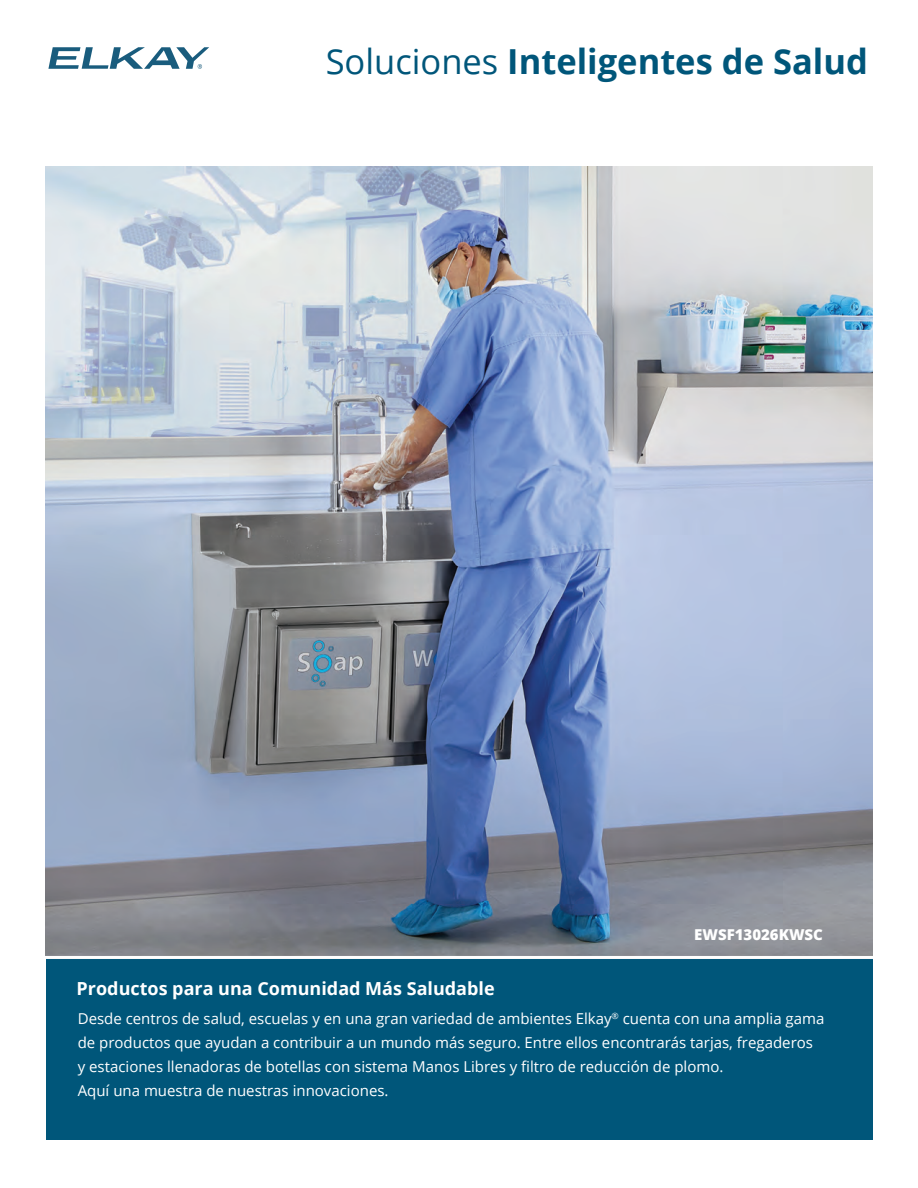
<style>
.page{position:relative;width:918px;height:1188px;background:#fff}
.page>*{position:absolute;margin:0;border:0;box-sizing:border-box;transform-origin:0 0}
.t1{font:700 34.5px "Open Sans";color:#00567a}
.t2{font:700 18px "Open Sans";color:#fff}
.t3{font:15px/24px "Open Sans";color:#fff}
.t4{font:800 15px "Open Sans";color:#fff}
.t5{font:12px "Open Sans";color:#fff}
.s1{font-weight:400}
</style>
<div class="page">
<div style="left:46px;top:956px;width:826px;height:184px;background:#00567a"></div>
<img style="left:46px;top:167px;width:826px;height:789px">
<svg style="left:48px;top:47px;width:161px;height:22px"></svg>
<hr style="left:43px;top:956px;width:832px;height:3px;background:#fff">
<h1 class="t1" style="left:326px;top:37px;width:544px"><span class="s1">Soluciones</span> Inteligentes de Salud</h1>
<p class="t2" style="left:77px;top:976px;width:419px">Productos para una Comunidad Más Saludable</p>
<p class="t4" style="left:694px;top:923px;width:130px">EWSF13026KWSC</p>
<p class="t5" style="left:778px;top:932px;width:80px">LK4409BFPUR</p>
<p class="t3" style="left:78px;top:1006px;width:748px">Desde centros de salud, escuelas y en una gran variedad de ambientes Elkay<sup>®</sup> cuenta con una amplia gama de productos que ayudan a contribuir a un mundo más seguro. Entre ellos encontrarás tarjas, fregaderos<br>y estaciones llenadoras de botellas con sistema Manos Libres y filtro de reducción de plomo.<br>Aquí una muestra de nuestras innovaciones.</p>
</div>
